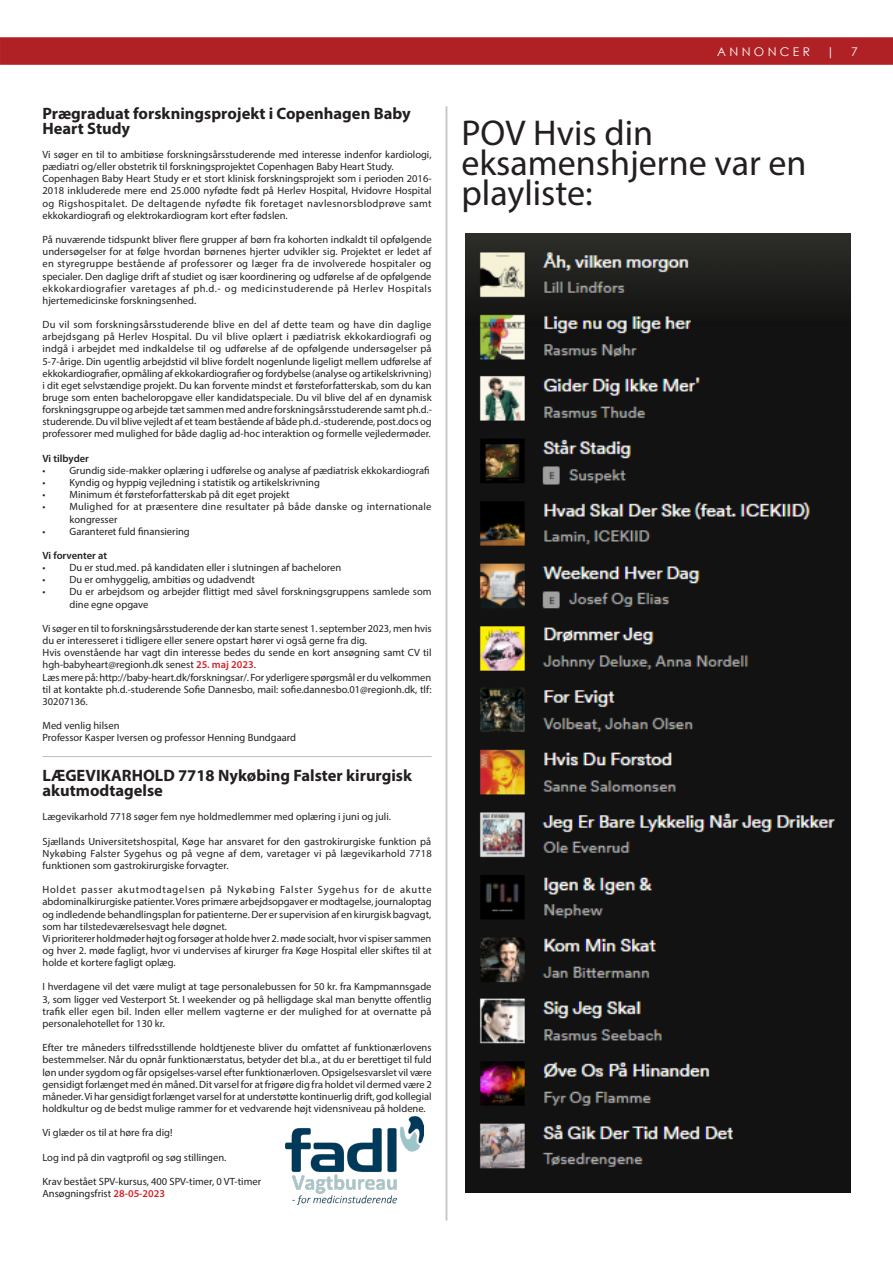
<style>
.page{position:relative;width:893px;height:1263px;background:#fff}
.page>*{position:absolute;margin:0;border:0;box-sizing:border-box;transform-origin:0 0}
.Brødtekst{font:36px/30px "Myriad Pro";color:#231f20}
.Overskrift_mellem{font:700 16.5px/15px "Myriad Pro";color:#231f20}
.t1{font:12px "Century Gothic";color:#fff}
.Brødtekst-2{font:10.5px/12.1px "Myriad Pro";color:#231f20;text-align:justify}
.Brødtekst-3{font:10.5px/12.1px "Myriad Pro";letter-spacing:.02em;color:#231f20}
.Brødtekst-4{font:600 10.5px "Myriad Pro";letter-spacing:-.005em;color:#231f20}
.s1{font-weight:600;color:#d1232a}
</style>
<div class="page">
<div style="left:0;top:37px;width:893px;height:28px;background:#b02125;border:2px solid #b02125"></div>
<hr style="left:446px;top:106px;width:1px;height:1114px;background:#bcbdc0">
<img style="left:286px;top:1116px;width:137px;height:88px">
<hr style="left:43px;top:756px;width:389px;height:1px;background:#bcbdc0">
<img style="left:466px;top:234px;width:384px;height:959px">
<p class="Overskrift_mellem" style="left:43px;top:105px;width:370px">Prægraduat forskningsprojekt i Copenhagen Baby<br>Heart Study</p>
<p class="Brødtekst-2" style="left:43px;top:148px;width:391px">Vi søger en til to ambitiøse forskningsårsstuderende med interesse indenfor kardiologi, pædiatri og/eller obstetrik til forskningsprojektet Copenhagen Baby Heart Study.</p>
<p class="Brødtekst-2" style="left:43px;top:173px;width:391px">Copenhagen Baby Heart Study er et stort klinisk forskningsprojekt som i perioden 2016- 2018 inkluderede mere end 25.000 nyfødte født på Herlev Hospital, Hvidovre Hospital og Rigshospitalet. De deltagende nyfødte fik foretaget navlesnorsblodprøve samt ekkokardiografi og elektrokardiogram kort efter fødslen.</p>
<p class="Brødtekst-2" style="left:43px;top:233px;width:391px">På nuværende tidspunkt bliver flere grupper af børn fra kohorten indkaldt til opfølgende undersøgelser for at følge hvordan børnenes hjerter udvikler sig. Projektet er ledet af en styregruppe bestående af professorer og læger fra de involverede hospitaler og specialer. Den daglige drift af studiet og især koordinering og udførelse af de opfølgende ekkokardiografier varetages af ph.d.- og medicinstuderende på Herlev Hospitals hjertemedicinske forskningsenhed.</p>
<p class="Brødtekst-2" style="left:43px;top:318px;width:391px">Du vil som forskningsårsstuderende blive en del af dette team og have din daglige arbejdsgang på Herlev Hospital. Du vil blive oplært i pædiatrisk ekkokardiografi og indgå i arbejdet med indkaldelse til og udførelse af de opfølgende undersøgelser på 5-7-årige. Din ugentlig arbejdstid vil blive fordelt nogenlunde ligeligt mellem udførelse af ekkokardiografier, opmåling af ekkokardiografier og fordybelse (analyse og artikelskrivning) i dit eget selvstændige projekt. Du kan forvente mindst et førsteforfatterskab, som du kan bruge som enten bacheloropgave eller kandidatspeciale. Du vil blive del af en dynamisk forskningsgruppe og arbejde tæt sammen med andre forskningsårsstuderende samt ph.d.- studerende. Du vil blive vejledt af et team bestående af både ph.d.-studerende, post.docs og professorer med mulighed for både daglig ad-hoc interaktion og formelle vejledermøder.</p>
<p class="Brødtekst-4" style="left:43px;top:452px;width:48px">Vi tilbyder</p>
<p class="Brødtekst-2" style="left:43px;top:464px;width:389px">• Grundig side-makker oplæring i udførelse og analyse af pædiatrisk ekkokardiografi</p>
<p class="Brødtekst-2" style="left:43px;top:476px;width:279px">• Kyndig og hyppig vejledning i statistik og artikelskrivning</p>
<p class="Brødtekst-2" style="left:43px;top:488px;width:249px">• Minimum ét førsteforfatterskab på dit eget projekt</p>
<p class="Brødtekst-3" style="left:70px;top:501px;width:363px;text-indent:-27px">• Mulighed for at præsentere dine resultater på både danske og internationale kongresser</p>
<p class="Brødtekst-2" style="left:43px;top:525px;width:149px">• Garanteret fuld finansiering</p>
<p class="Brødtekst-4" style="left:43px;top:549px;width:66px">Vi forventer at</p>
<p class="Brødtekst-2" style="left:43px;top:561px;width:300px">• Du er stud.med. på kandidaten eller i slutningen af bacheloren</p>
<p class="Brødtekst-2" style="left:43px;top:573px;width:214px">• Du er omhyggelig, ambitiøs og udadvendt</p>
<p class="Brødtekst-2" style="left:70px;top:586px;width:364px;text-indent:-27px">• Du er arbejdsom og arbejder flittigt med såvel forskningsgruppens samlede som dine egne opgave</p>
<p class="Brødtekst-2" style="left:43px;top:622px;width:391px">Vi søger en til to forskningsårsstuderende der kan starte senest 1. september 2023, men hvis du er interesseret i tidligere eller senere opstart hører vi også gerne fra dig.</p>
<p class="Brødtekst-2" style="left:43px;top:646px;width:391px">Hvis ovenstående har vagt din interesse bedes du sende en kort ansøgning samt CV til hgh-babyheart@regionh.dk senest <span class="s1">25. maj 2023</span>.</p>
<p class="Brødtekst-2" style="left:43px;top:671px;width:391px">Læs mere på: http://baby-heart.dk/forskningsar/. For yderligere spørgsmål er du velkommen til at kontakte ph.d.-studerende Sofie Dannesbo, mail: sofie.dannesbo.01@regionh.dk, tlf:<br>30207136.</p>
<p class="Brødtekst-2" style="left:43px;top:719px;width:78px">Med venlig hilsen</p>
<p class="Brødtekst-2" style="left:43px;top:731px;width:255px">Professor Kasper Iversen og professor Henning Bundgaard</p>
<p class="Overskrift_mellem" style="left:43px;top:767px;width:371px">LÆGEVIKARHOLD 7718 Nykøbing Falster kirurgisk akutmodtagelse</p>
<p class="Brødtekst-2" style="left:43px;top:810px;width:350px">Lægevikarhold 7718 søger fem nye holdmedlemmer med oplæring i juni og juli.</p>
<p class="Brødtekst-2" style="left:43px;top:835px;width:391px">Sjællands Universitetshospital, Køge har ansvaret for den gastrokirurgiske funktion på Nykøbing Falster Sygehus og på vegne af dem, varetager vi på lægevikarhold 7718 funktionen som gastrokirurgiske forvagter.</p>
<p class="Brødtekst-2" style="left:43px;top:883px;width:391px">Holdet passer akutmodtagelsen på Nykøbing Falster Sygehus for de akutte abdominalkirurgiske patienter. Vores primære arbejdsopgaver er modtagelse, journaloptag og indledende behandlingsplan for patienterne. Der er supervision af en kirurgisk bagvagt, som har tilstedeværelsesvagt hele døgnet.</p>
<p class="Brødtekst-2" style="left:43px;top:932px;width:391px">Vi prioriterer holdmøder højt og forsøger at holde hver 2. møde socialt, hvor vi spiser sammen og hver 2. møde fagligt, hvor vi undervises af kirurger fra Køge Hospital eller skiftes til at holde et kortere fagligt oplæg.</p>
<p class="Brødtekst-2" style="left:43px;top:981px;width:391px">I hverdagene vil det være muligt at tage personalebussen for 50 kr. fra Kampmannsgade 3, som ligger ved Vesterport St. I weekender og på helligdage skal man benytte offentlig trafik eller egen bil. Inden eller mellem vagterne er der mulighed for at overnatte på personalehotellet for 130 kr.</p>
<p class="Brødtekst-2" style="left:43px;top:1041px;width:391px">Efter tre måneders tilfredsstillende holdtjeneste bliver du omfattet af funktionærlovens bestemmelser. Når du opnår funktionærstatus, betyder det bl.a., at du er berettiget til fuld løn under sygdom og får opsigelses-varsel efter funktionærloven. Opsigelsesvarslet vil være gensidigt forlænget med én måned. Dit varsel for at frigøre dig fra holdet vil dermed være 2 måneder. Vi har gensidigt forlænget varsel for at understøtte kontinuerlig drift, god kollegial holdkultur og de bedst mulige rammer for et vedvarende højt vidensniveau på holdene.</p>
<p class="Brødtekst-2" style="left:43px;top:1126px;width:131px">Vi glæder os til at høre fra dig!</p>
<p class="Brødtekst-2" style="left:43px;top:1151px;width:185px">Log ind på din vagtprofil og søg stillingen.</p>
<p class="Brødtekst-2" style="left:43px;top:1175px;width:220px">Krav bestået SPV-kursus, 400 SPV-timer, 0 VT-timer</p>
<p class="Brødtekst-2" style="left:43px;top:1187px;width:124px">Ansøgningsfrist <span class="s1">28-05-2023</span></p>
<p class="t1" style="left:717px;top:43px;width:94px">A N N O N C E R</p>
<p class="t1" style="left:827px;top:43px;width:10px">|</p>
<p class="t1" style="left:851px;top:43px;width:8px">7</p>
<p class="Brødtekst" style="left:461px;top:117px;width:347px">POV Hvis din eksamenshjerne var en playliste:</p>
</div>
